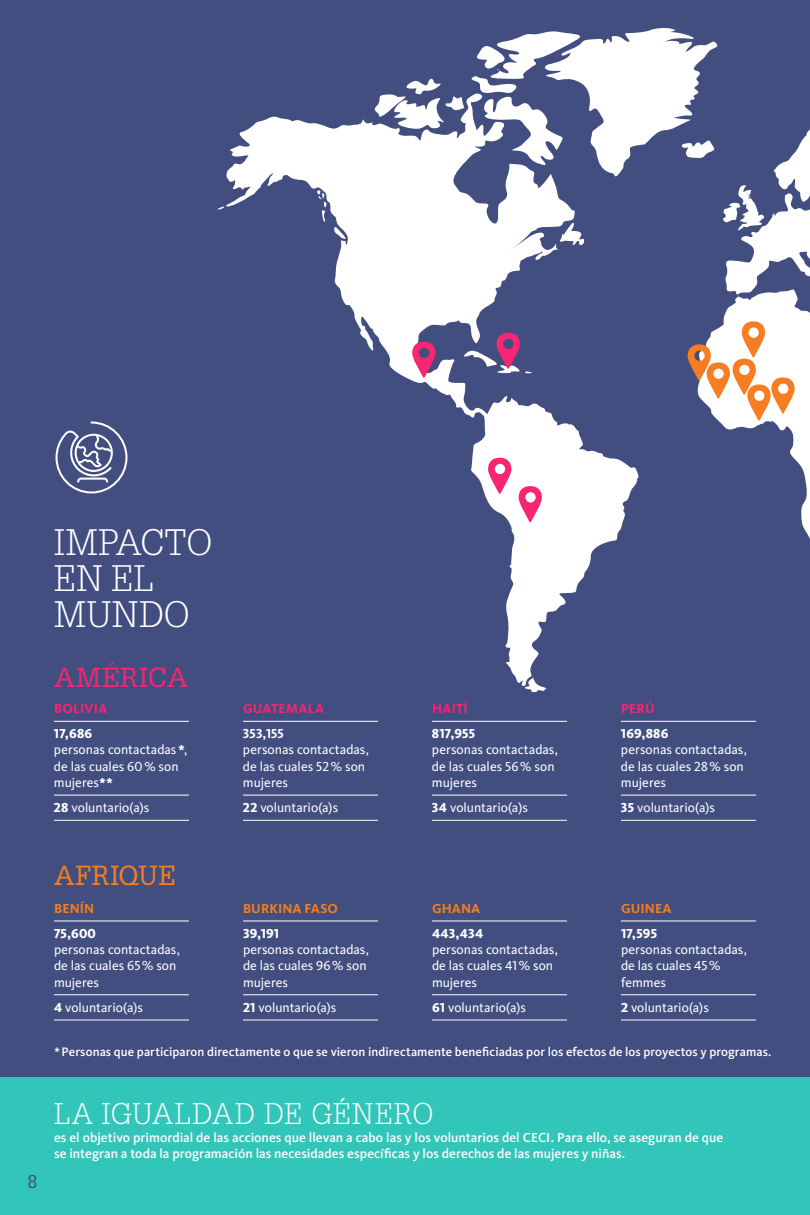
<style>
.page{position:relative;width:810px;height:1215px;background:#424e80}
.page>*{position:absolute;margin:0;border:0;box-sizing:border-box;transform-origin:0 0}
.t1{font:300 36px/36px "Glypha LT Std";letter-spacing:.005em;color:#fff}
.t2{font:300 29.25px "Glypha LT Std";letter-spacing:.03em;color:#fff}
.t3{font:27px "Glypha LT Std";letter-spacing:.02em;color:#f62672}
.t4{font:27px "Glypha LT Std";letter-spacing:.02em;color:#f67d21}
.t5{font:18px "Glypha LT Std";color:#424e80}
.t6{font:13.5px/16.2px "Kievit OT";color:#fff}
.t7{font:500 13.5px/15.5px "Kievit OT";color:#fff}
.t8{font:800 13.5px "Kievit OT";letter-spacing:.005em;color:#fff}
.t9{font:700 13.5px "Kievit OT";letter-spacing:.01em;color:#f67d21}
.t10{font:700 13.5px "Kievit OT";letter-spacing:.015em;color:#f62672}
.t11{font:700 13.5px "Kievit OT";color:#fff}
.t12{font:500 12.75px "Kievit OT";letter-spacing:.005em;color:#fff}
.s1{font-weight:800}
</style>
<div class="page">
<svg style="left:56px;top:422px;width:72px;height:72px"></svg>
<svg style="left:226px;top:116px;width:413px;height:567px"></svg>
<svg style="left:520px;top:678px;width:28px;height:14px"></svg>
<svg style="left:371px;top:28px;width:347px;height:151px"></svg>
<svg style="left:559px;top:223px;width:27px;height:24px"></svg>
<svg style="left:334px;top:226px;width:14px;height:14px"></svg>
<svg style="left:317px;top:190px;width:10px;height:33px"></svg>
<svg style="left:218px;top:206px;width:7px;height:4px"></svg>
<svg style="left:697px;top:68px;width:112px;height:469px"></svg>
<svg style="left:459px;top:333px;width:76px;height:41px"></svg>
<svg style="left:688px;top:321px;width:107px;height:100px;background:#e2c4b2"></svg>
<svg style="left:519px;top:486px;width:23px;height:36px"></svg>
<svg style="left:412px;top:342px;width:23px;height:36px"></svg>
<svg style="left:488px;top:458px;width:23px;height:36px"></svg>
<div style="left:0;top:1077px;width:810px;height:138px;background:#32c6bb"></div>
<hr style="left:54px;top:721px;width:135px;height:1px;background:#fff">
<hr style="left:54px;top:795px;width:135px;height:1px;background:#fff">
<hr style="left:54px;top:820px;width:135px;height:1px;background:#fff">
<hr style="left:243px;top:721px;width:135px;height:1px;background:#fff">
<hr style="left:243px;top:795px;width:135px;height:1px;background:#fff">
<hr style="left:243px;top:820px;width:135px;height:1px;background:#fff">
<hr style="left:432px;top:721px;width:135px;height:1px;background:#fff">
<hr style="left:432px;top:795px;width:135px;height:1px;background:#fff">
<hr style="left:432px;top:820px;width:135px;height:1px;background:#fff">
<hr style="left:621px;top:721px;width:135px;height:1px;background:#fff">
<hr style="left:621px;top:795px;width:135px;height:1px;background:#fff">
<hr style="left:621px;top:820px;width:135px;height:1px;background:#fff">
<hr style="left:54px;top:921px;width:135px;height:1px;background:#fff">
<hr style="left:54px;top:994px;width:135px;height:1px;background:#fff">
<hr style="left:54px;top:1020px;width:135px;height:1px;background:#fff">
<hr style="left:243px;top:921px;width:135px;height:1px;background:#fff">
<hr style="left:243px;top:994px;width:135px;height:1px;background:#fff">
<hr style="left:243px;top:1020px;width:135px;height:1px;background:#fff">
<hr style="left:432px;top:921px;width:135px;height:1px;background:#fff">
<hr style="left:432px;top:994px;width:135px;height:1px;background:#fff">
<hr style="left:432px;top:1020px;width:135px;height:1px;background:#fff">
<hr style="left:621px;top:921px;width:135px;height:1px;background:#fff">
<hr style="left:621px;top:994px;width:135px;height:1px;background:#fff">
<hr style="left:621px;top:1020px;width:135px;height:1px;background:#fff">
<hr style="left:809px;top:0;width:1px;height:1215px;background:#424e80">
<h1 class="t1" style="left:54px;top:525px;width:160px">IMPACTO<br>EN EL<br>MUNDO</h1>
<h3 class="t3" style="left:54px;top:661px;width:136px">AMÉRICA</h3>
<p class="t10" style="left:54px;top:701px;width:55px">BOLIVIA</p>
<p class="t6" style="left:54px;top:726px;width:135px"><span class="s1">17,686<br></span>personas contactadas<span class="s1">*</span>, de las cuales 60% son mujeres<span class="s1">**</span></p>
<p class="t6" style="left:54px;top:800px;width:97px"><span class="s1">28</span> voluntario(a)s</p>
<p class="t10" style="left:243px;top:701px;width:83px">GUATEMALA</p>
<p class="t11" style="left:243px;top:726px;width:42px">353,155</p>
<p class="t6" style="left:243px;top:742px;width:127px">personas contactadas, de las cuales 52% son mujeres</p>
<p class="t6" style="left:243px;top:800px;width:97px"><span class="s1">22</span> voluntario(a)s</p>
<p class="t10" style="left:432px;top:701px;width:37px">HAITÍ</p>
<p class="t8" style="left:432px;top:726px;width:45px">817,955</p>
<p class="t6" style="left:432px;top:742px;width:127px">personas contactadas, de las cuales 56% son mujeres</p>
<p class="t6" style="left:432px;top:800px;width:97px"><span class="s1">34</span> voluntario(a)s</p>
<p class="t10" style="left:621px;top:701px;width:35px">PERÚ</p>
<p class="t8" style="left:621px;top:726px;width:49px">169,886</p>
<p class="t6" style="left:621px;top:742px;width:127px">personas contactadas, de las cuales 28% son mujeres</p>
<p class="t6" style="left:621px;top:800px;width:96px"><span class="s1">35</span> voluntario(a)s</p>
<h3 class="t5" style="left:27px;top:1171px;width:12px">8</h3>
<h3 class="t4" style="left:54px;top:859px;width:124px">AFRIQUE</h3>
<p class="t9" style="left:54px;top:900px;width:42px">BENÍN</p>
<p class="t8" style="left:54px;top:925px;width:43px">75,600</p>
<p class="t6" style="left:54px;top:942px;width:127px">personas contactadas, de las cuales 65% son mujeres</p>
<p class="t6" style="left:54px;top:999px;width:91px"><span class="s1">4</span> voluntario(a)s</p>
<p class="t9" style="left:243px;top:900px;width:96px">BURKINA FASO</p>
<p class="t8" style="left:243px;top:925px;width:38px">39,191</p>
<p class="t6" style="left:243px;top:942px;width:127px">personas contactadas, de las cuales 96% son mujeres</p>
<p class="t6" style="left:243px;top:999px;width:95px"><span class="s1">21</span> voluntario(a)s</p>
<p class="t9" style="left:432px;top:900px;width:50px">GHANA</p>
<p class="t8" style="left:432px;top:925px;width:53px">443,434</p>
<p class="t6" style="left:432px;top:942px;width:127px">personas contactadas, de las cuales 41% son mujeres</p>
<p class="t6" style="left:432px;top:999px;width:96px"><span class="s1">61</span> voluntario(a)s</p>
<p class="t9" style="left:621px;top:900px;width:52px">GUINEA</p>
<p class="t8" style="left:621px;top:925px;width:38px">17,595</p>
<p class="t6" style="left:621px;top:942px;width:127px">personas contactadas, de las cuales 45% femmes</p>
<p class="t6" style="left:621px;top:999px;width:89px"><span class="s1">2</span> voluntario(a)s</p>
<p class="t12" style="left:54px;top:1044px;width:719px">*Personas que participaron directamente o que se vieron indirectamente beneficiadas por los efectos de los proyectos y programas.</p>
<h2 class="t2" style="left:54px;top:1097px;width:381px">LA IGUALDAD DE GÉNERO</h2>
<p class="t7" style="left:54px;top:1130px;width:671px">es el objetivo primordial de las acciones que llevan a cabo las y los voluntarios del CECI. Para ello, se aseguran de que se integran a toda la programación las necesidades específicas y los derechos de las mujeres y niñas.</p>
</div>
